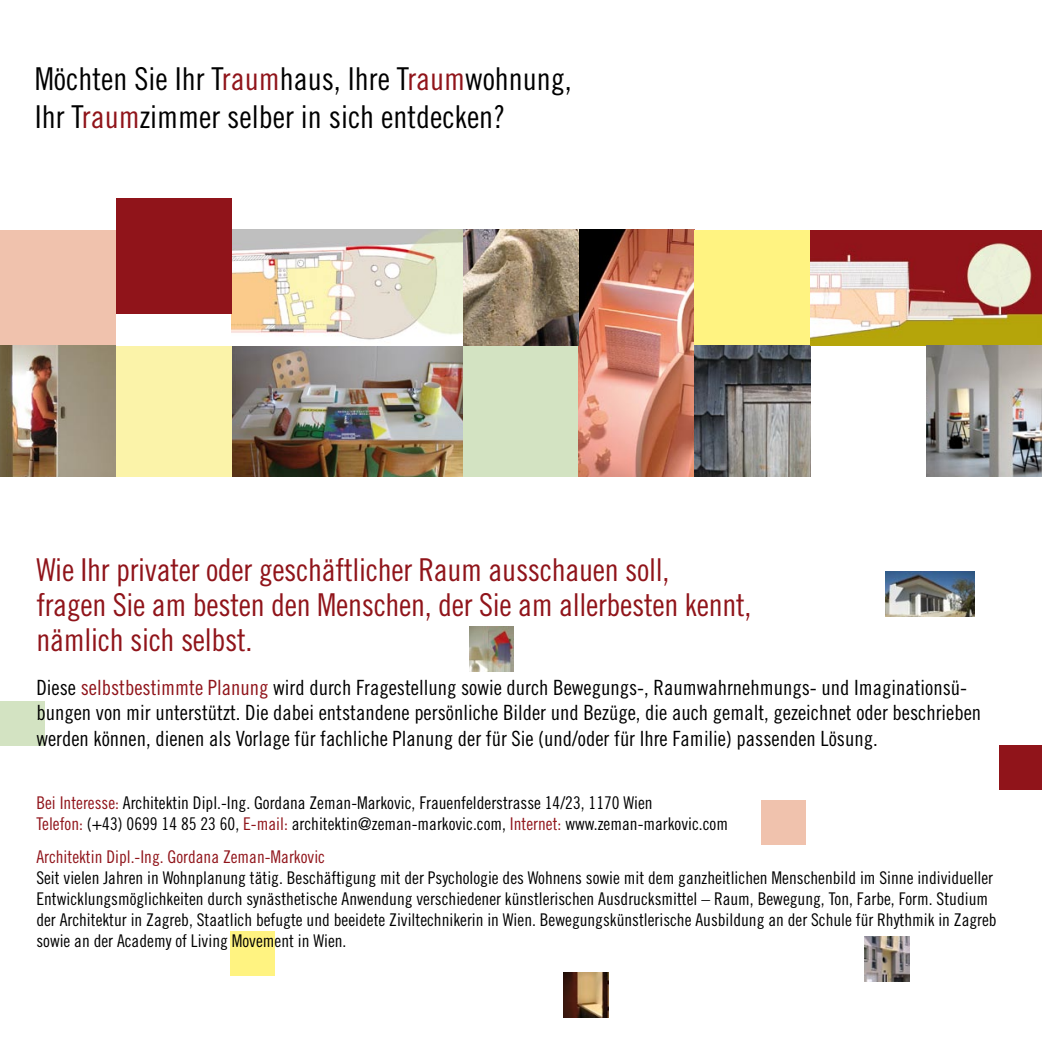
<style>
.page{position:relative;width:1042px;height:1042px;background:#fff}
.page>*{position:absolute;margin:0;border:0;box-sizing:border-box;transform-origin:0 0}
.t1{font:31.5px/35px "Trade Gothic LT Std Cn 18";letter-spacing:-.01em;color:#90141a}
.t2{font:31.5px/37.8px "Trade Gothic LT Std Cn 18";color:#000}
.t3{font:21px/25.2px "Trade Gothic LT Std Cn 18";color:#000}
.t4{font:17.5px/21px "Trade Gothic LT Std Cn 18";color:#000}
.t5{font:17.5px "Trade Gothic LT Std Cn 18";color:#90141a}
.s1{color:#90141a}
</style>
<div class="page">
<div style="left:0;top:701px;width:45px;height:44px;background:#d3e3c2"></div>
<img style="left:231px;top:230px;width:232px;height:246px">
<div style="left:463px;top:346px;width:116px;height:130px;background:#d3e3c2"></div>
<img style="left:579px;top:230px;width:115px;height:246px">
<div style="left:694px;top:230px;width:116px;height:116px;background:#fff381"></div>
<div style="left:116px;top:346px;width:115px;height:130px;background:#fbf3a9"></div>
<div style="left:0;top:230px;width:116px;height:116px;background:#f0c2ad"></div>
<img style="left:0;top:346px;width:116px;height:130px">
<img style="left:463px;top:230px;width:116px;height:116px">
<img style="left:694px;top:346px;width:116px;height:130px">
<img style="left:810px;top:230px;width:232px;height:116px">
<img style="left:926px;top:346px;width:116px;height:130px">
<div style="left:116px;top:198px;width:115px;height:116px;background:#90141a"></div>
<img style="left:564px;top:972px;width:44px;height:45px">
<div style="left:761px;top:800px;width:44px;height:45px;background:#f0c2ad"></div>
<div style="left:230px;top:931px;width:44px;height:45px;background:#fff381"></div>
<img style="left:469px;top:627px;width:45px;height:44px">
<img style="left:885px;top:572px;width:89px;height:44px">
<img style="left:865px;top:936px;width:44px;height:45px">
<div style="left:999px;top:745px;width:43px;height:45px;background:#90141a"></div>
<h1 class="t2" style="left:35px;top:59px;width:539px">Möchten Sie Ihr T<span class="s1">raum</span>haus, Ihre T<span class="s1">raum</span>wohnung,<br>Ihr T<span class="s1">raum</span>zimmer selber in sich entdecken?</h1>
<h1 class="t1" style="left:36px;top:552px;width:716px">Wie Ihr privater oder geschäftlicher Raum ausschauen soll,<br>fragen Sie am besten den Menschen, der Sie am allerbesten kennt, nämlich sich selbst.</h1>
<p class="t3" style="left:36px;top:675px;width:946px">Diese <span class="s1">selbstbestimmte Planung</span> wird durch Fragestellung sowie durch Bewegungs-, Raumwahrnehmungs- und Imaginationsü&shy;bungen von mir unterstützt. Die dabei entstandene persönliche Bilder und Bezüge, die auch gemalt, gezeichnet oder beschrieben werden können, dienen als Vorlage für fachliche Planung der für Sie (und/oder für Ihre Familie) passenden Lösung.</p>
<p class="t4" style="left:36px;top:791px;width:693px"><span class="s1">Bei Interesse:</span> Architektin Dipl.-Ing. Gordana Zeman-Markovic, Frauenfelderstrasse 14/23, 1170 Wien<br><span class="s1">Telefon:</span> (+43) 0699 14 85 23 60, <span class="s1">E-mail:</span> architektin@zeman-markovic.com, <span class="s1">Internet:</span> www.zeman-markovic.com</p>
<p class="t5" style="left:36px;top:846px;width:290px">Architektin Dipl.-Ing. Gordana Zeman-Markovic</p>
<p class="t4" style="left:36px;top:867px;width:962px">Seit vielen Jahren in Wohnplanung tätig. Beschäftigung mit der Psychologie des Wohnens sowie mit dem ganzheitlichen Menschenbild im Sinne individueller Entwicklungsmöglichkeiten durch synästhetische Anwendung verschiedener künstlerischen Ausdrucksmittel – Raum, Bewegung, Ton, Farbe, Form. Studium der Architektur in Zagreb, Staatlich befugte und beeidete Ziviltechnikerin in Wien. Bewegungskünstlerische Ausbildung an der Schule für Rhythmik in Zagreb sowie an der Academy of Living Movement in Wien.</p>
</div>
